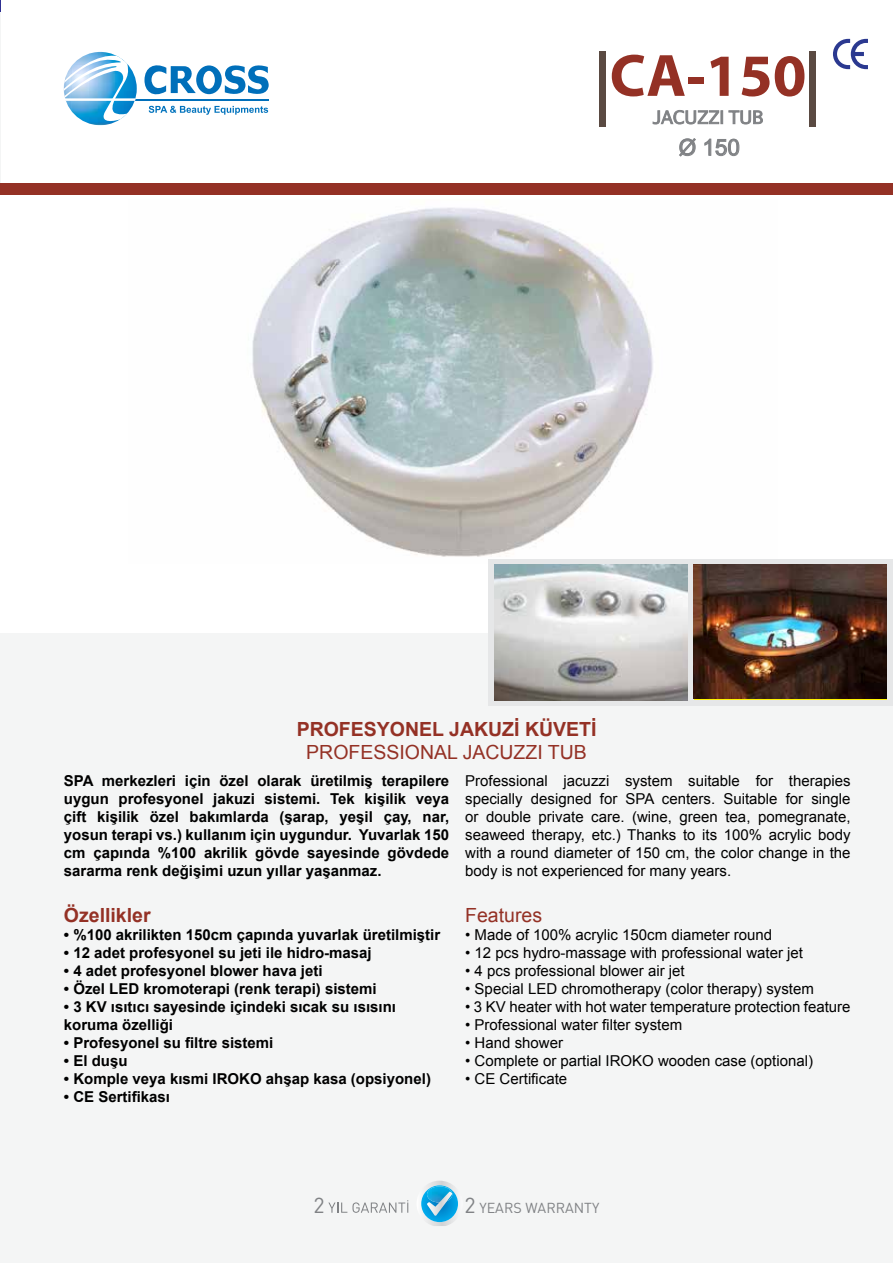
<style>
.page{position:relative;width:893px;height:1263px;background:#fff}
.page>*{position:absolute;margin:0;border:0;box-sizing:border-box;transform-origin:0 0}
.t1{font:22.5px "Arial";color:#808285}
.t2{font:21.45px "DIN Pro";color:#808285}
.t3{font:700 19.5px "Arial";color:#943125}
.t4{font:19.5px "Arial";color:#943125}
.t5{font:15px/18px "Arial";color:#000;text-align:justify}
.t6{font:700 15px/18px "Arial";color:#000;text-align:justify}
.t7{font:14.25px "DIN Pro";color:#808285}
.s1{font-size:21.45px}
</style>
<div class="page">
<svg style="left:144px;top:65px;width:125px;height:30px"></svg>
<hr style="left:135px;top:99px;width:134px;height:1px;background:#006fba">
<svg style="left:64px;top:53px;width:72px;height:70px"></svg>
<svg style="left:149px;top:106px;width:119px;height:9px"></svg>
<div style="left:0;top:184px;width:893px;height:1079px;background:#f4f5f5"></div>
<div style="left:0;top:184px;width:893px;height:11px;background:#943125"></div>
<div style="left:0;top:195px;width:893px;height:437px;background:#fff"></div>
<img style="left:252px;top:207px;width:401px;height:350px">
<svg style="left:833px;top:39px;width:35px;height:30px"></svg>
<svg style="left:612px;top:55px;width:73px;height:41px"></svg>
<div style="left:688px;top:77px;width:15px;height:6px;background:#943125"></div>
<svg style="left:710px;top:57px;width:19px;height:39px"></svg>
<svg style="left:742px;top:57px;width:27px;height:40px"></svg>
<svg style="left:775px;top:56px;width:29px;height:41px"></svg>
<div style="left:600px;top:51px;width:6px;height:76px;background:#5a4a42"></div>
<svg style="left:652px;top:110px;width:67px;height:15px"></svg>
<div style="left:720px;top:110px;width:3px;height:14px;background:#808285;border:1px solid #808285"></div>
<svg style="left:728px;top:110px;width:35px;height:15px"></svg>
<div style="left:687px;top:559px;width:206px;height:147px;background:#e6e7e8"></div>
<div style="left:488px;top:559px;width:206px;height:147px;background:#e6e7e8"></div>
<img style="left:694px;top:564px;width:193px;height:135px">
<img style="left:494px;top:564px;width:193px;height:136px">
<div style="left:809px;top:51px;width:6px;height:76px;background:#5a4a42"></div>
<svg style="left:421px;top:1181px;width:37px;height:45px"></svg>
<svg style="left:328px;top:1200px;width:80px;height:13px"></svg>
<svg style="left:679px;top:138px;width:17px;height:19px"></svg>
<svg style="left:704px;top:138px;width:36px;height:18px"></svg>
<h1 class="t1" style="left:679px;top:133px;width:63px">Ø 150</h1>
<h3 class="t3" style="left:297px;top:716px;width:301px">PROFESYONEL JAKUZİ KÜVETİ</h3>
<h3 class="t4" style="left:306px;top:740px;width:282px">PROFESSIONAL JACUZZI TUB</h3>
<p class="t6" style="left:64px;top:772px;width:387px">SPA merkezleri için özel olarak üretilmiş terapilere uygun profesyonel jakuzi sistemi. Tek kişilik veya çift kişilik özel bakımlarda (şarap, yeşil çay, nar, yosun terapi vs.) kullanım için uygundur. Yuvarlak 150 cm çapında %100 akrilik gövde sayesinde gövdede sararma renk değişimi uzun yıllar yaşanmaz.</p>
<h3 class="t3" style="left:64px;top:902px;width:88px">Özellikler</h3>
<p class="t6" style="left:64px;top:926px;width:378px">• %100 akrilikten 150cm çapında yuvarlak üretilmiştir</p>
<p class="t6" style="left:64px;top:944px;width:309px">• 12 adet profesyonel su jeti ile hidro-masaj</p>
<p class="t6" style="left:64px;top:962px;width:260px">• 4 adet profesyonel blower hava jeti</p>
<p class="t6" style="left:64px;top:980px;width:314px">• Özel LED kromoterapi (renk terapi) sistemi</p>
<p class="t6" style="left:64px;top:998px;width:334px">• 3 KV ısıtıcı sayesinde içindeki sıcak su ısısını koruma özelliği</p>
<p class="t6" style="left:64px;top:1034px;width:211px">• Profesyonel su filtre sistemi</p>
<p class="t6" style="left:64px;top:1052px;width:65px">• El duşu</p>
<p class="t6" style="left:64px;top:1070px;width:369px">• Komple veya kısmi IROKO ahşap kasa (opsiyonel)</p>
<p class="t6" style="left:64px;top:1088px;width:108px">• CE Sertifikası</p>
<p class="t5" style="left:465px;top:772px;width:387px">Professional jacuzzi system suitable for therapies specially designed for SPA centers. Suitable for single or double private care. (wine, green tea, pomegranate, seaweed therapy, etc.) Thanks to its 100% acrylic body with a round diameter of 150 cm, the color change in the body is not experienced for many years.</p>
<h3 class="t4" style="left:465px;top:902px;width:78px">Features</h3>
<p class="t5" style="left:465px;top:925px;width:309px">• Made of 100% acrylic 150cm diameter round</p>
<p class="t5" style="left:465px;top:943px;width:339px">• 12 pcs hydro-massage with professional water jet</p>
<p class="t5" style="left:465px;top:961px;width:221px">• 4 pcs professional blower air jet</p>
<p class="t5" style="left:465px;top:979px;width:350px">• Special LED chromotherapy (color therapy) system</p>
<p class="t5" style="left:465px;top:997px;width:387px">• 3 KV heater with hot water temperature protection feature</p>
<p class="t5" style="left:465px;top:1015px;width:218px">• Professional water filter system</p>
<p class="t5" style="left:465px;top:1033px;width:99px">• Hand shower</p>
<p class="t5" style="left:465px;top:1051px;width:349px">• Complete or partial IROKO wooden case (optional)</p>
<p class="t5" style="left:465px;top:1069px;width:103px">• CE Certificate</p>
<h2 class="t2" style="left:314px;top:1190px;width:13px">2</h2>
<p class="t7" style="left:465px;top:1198px;width:136px"><span class="s1">2</span> YEARS WARRANTY</p>
</div>
